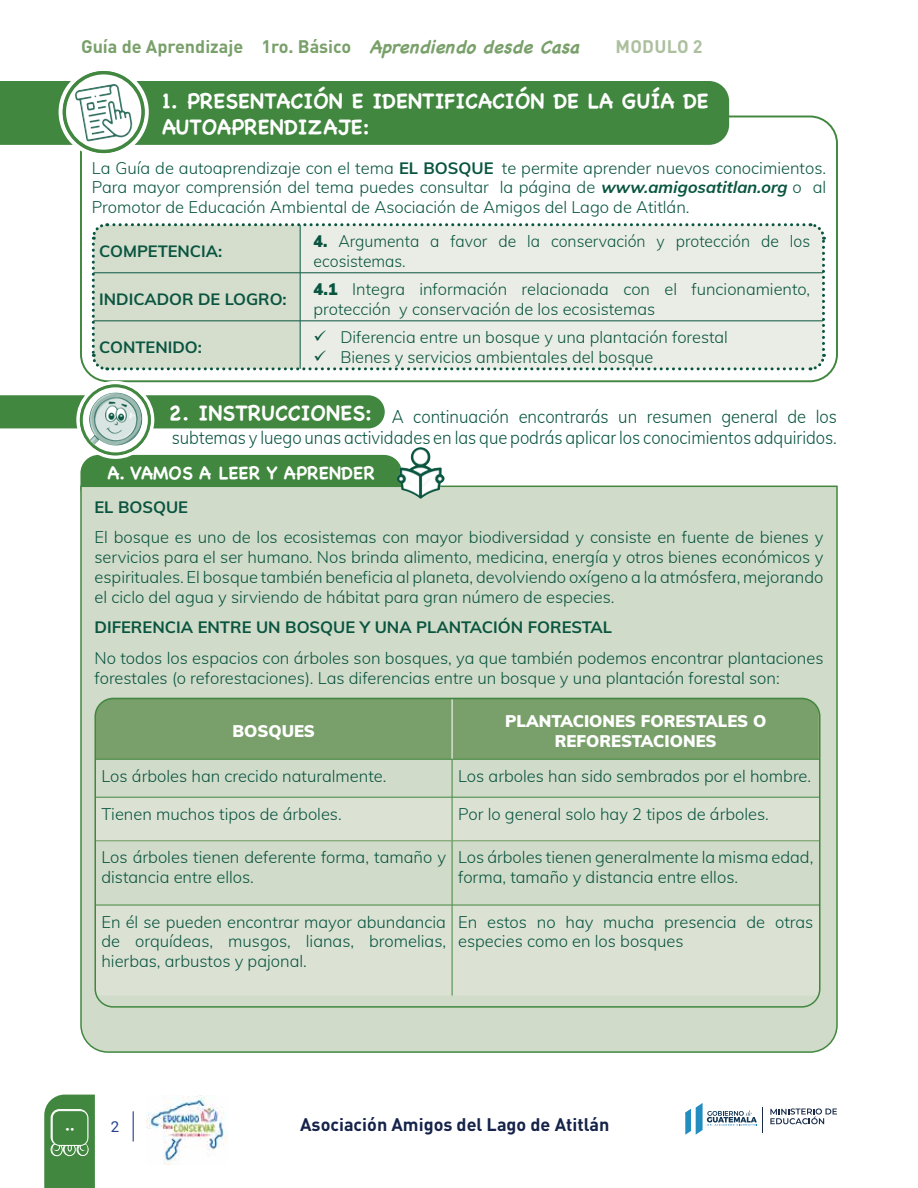
<style>
.page{position:relative;width:918px;height:1188px;background:#fff}
.page>*{position:absolute;margin:0;border:0;box-sizing:border-box;transform-origin:0 0}
.t1{font:700 21px/25.2px "Chalkboard";color:#fff}
.t2{font:300 18px/21.6px "Muli";color:#095540;scale:.92 1}
.t3{font:700 18px "DIN Pro";color:#79a06a}
.t4{font:700 18px "DIN Pro";color:#152249}
.t5{font:700 18px "Chalkboard";color:#fff}
.t6{font:700 18px "DIN Pro";letter-spacing:.02em;color:#acc09f}
.t7{font:18px "Ajilab'al Cholsamaj";color:#fff}
.t8{font:300 16.5px/19.8px "Muli";color:#095540}
.t9{font:700 16.5px "Muli";color:#095540}
.t10{font:900 16.5px/19.8px "Muli";color:#fff;text-align:center}
.t11{font:300 16.35px/19.6px "Muli";color:#095540}
.t12{font:300 16.35px/19.6px "Muli";color:#095540;scale:.96 1}
.t13{font:700 16.35px "Muli";color:#095540}
.t14{font:15px "Roboto";color:#25408f}
.s1{font-family:"Chalkboard";font-style:italic}
.s2{font-weight:700}
.s3{font-weight:700;font-style:italic}
.s4{font-weight:900}
</style>
<div class="page">
<svg style="left:44px;top:1095px;width:51px;height:93px;background:#529251"></svg>
<div style="left:52px;top:1111px;width:36px;height:34px;background:#41873f;border-radius:7px"></div>
<div style="left:52px;top:1110px;width:36px;height:36px;border:1px solid #fff;border-radius:7px"></div>
<hr style="left:133px;top:1111px;width:1px;height:30px;background:#25408f">
<img style="left:146px;top:1096px;width:82px;height:68px">
<svg style="left:770px;top:1108px;width:67px;height:16px"></svg>
<svg style="left:685px;top:1103px;width:78px;height:32px"></svg>
<div style="left:0;top:81px;width:729px;height:64px;background:#41873f"></div>
<div style="left:80px;top:116px;width:758px;height:266px;border:2px solid #41873f;border-radius:27px"></div>
<div style="left:0;top:395px;width:385px;height:33px;background:#41873f"></div>
<div style="left:80px;top:455px;width:317px;height:30px;background:#41873f"></div>
<div style="left:80px;top:485px;width:758px;height:568px;background:#d1dbc9"></div>
<div style="left:96px;top:699px;width:723px;height:60px;background:#79a06a"></div>
<svg style="left:97px;top:798px;width:721px;height:198px;background:#d6dfcf"></svg>
<hr style="left:452px;top:699px;width:1px;height:60px;background:#fff">
<hr style="left:452px;top:759px;width:1px;height:38px;background:#41873f">
<hr style="left:95px;top:797px;width:357px;height:1px;background:#41873f">
<hr style="left:452px;top:797px;width:367px;height:1px;background:#41873f">
<hr style="left:452px;top:797px;width:1px;height:44px;background:#41873f">
<hr style="left:452px;top:841px;width:1px;height:64px;background:#41873f">
<hr style="left:95px;top:905px;width:357px;height:1px;background:#41873f">
<hr style="left:452px;top:905px;width:367px;height:1px;background:#41873f">
<hr style="left:452px;top:905px;width:1px;height:91px;background:#41873f">
<hr style="left:95px;top:841px;width:357px;height:1px;background:#689759">
<hr style="left:452px;top:841px;width:367px;height:1px;background:#689759">
<hr style="left:95px;top:698px;width:357px;height:1px;background:#41873f">
<hr style="left:95px;top:699px;width:1px;height:60px;background:#41873f">
<hr style="left:452px;top:698px;width:368px;height:1px;background:#41873f">
<hr style="left:95px;top:759px;width:357px;height:1px;background:#41873f">
<hr style="left:452px;top:759px;width:368px;height:1px;background:#41873f">
<hr style="left:819px;top:699px;width:1px;height:60px;background:#fff">
<div style="left:94px;top:698px;width:727px;height:310px;border:2px solid #41873f;border-radius:18px"></div>
<svg style="left:78px;top:383px;width:75px;height:74px"></svg>
<div style="left:76px;top:381px;width:78px;height:78px;border:3px solid #fff;border-radius:50%"></div>
<svg style="left:81px;top:386px;width:68px;height:68px"></svg>
<div style="left:80px;top:385px;width:71px;height:70px;border:3px solid #41873f;border-radius:50%"></div>
<img style="left:92px;top:393px;width:22px;height:14px">
<img style="left:397px;top:447px;width:43px;height:52px">
<svg style="left:61px;top:69px;width:86px;height:86px"></svg>
<div style="left:59px;top:67px;width:90px;height:90px;border:4px solid #fff;border-radius:50%"></div>
<svg style="left:64px;top:73px;width:79px;height:78px"></svg>
<div style="left:63px;top:71px;width:81px;height:82px;border:3px solid #41873f;border-radius:50%"></div>
<img style="left:75px;top:84px;width:50px;height:58px">
<svg style="left:91px;top:223px;width:735px;height:148px;background:#dde4da"></svg>
<p class="t3" style="left:81px;top:32px;width:508px">Guía de Aprendizaje 1ro. Básico <span class="s1">AprendiendodesdeCasa</span></p>
<p class="t6" style="left:615px;top:32px;width:89px">MODULO 2</p>
<p class="t1" style="left:162px;top:88px;width:548px">1. PRESENTACIÓN E IDENTIFICACIÓN DE LA GUÍA DE<br>AUTOAPRENDIZAJE:</p>
<p class="t8" style="left:92px;top:157px;width:736px;text-align:justify">La Guía de autoaprendizaje con el tema <span class="s2">EL BOSQUE</span> te permite aprender nuevos conocimientos.<br>Para mayor comprensión del tema puedes consultar la página de <span class="s3">www.amigosatitlan.org</span> o al Promotor de Educación Ambiental de Asociación de Amigos del Lago de Atitlán.</p>
<p class="t13" style="left:99px;top:239px;width:124px">COMPETENCIA:</p>
<p class="t12" style="left:314px;top:231px;width:519px"><span class="s4">4.</span> Argumenta a favor de la conservación y protección de los ecosistemas.</p>
<p class="t13" style="left:99px;top:287px;width:189px">INDICADOR DE LOGRO:</p>
<p class="t11" style="left:314px;top:279px;width:498px"><span class="s4">4.1</span> Integra información relacionada con el funcionamiento, protección y conservación de los ecosistemas</p>
<p class="t13" style="left:99px;top:335px;width:104px">CONTENIDO:</p>
<p class="t11" style="left:340px;top:327px;width:389px">Diferencia entre un bosque y una plantación forestal<br>Bienes y servicios ambientales del bosque</p>
<p class="t2" style="left:169px;top:404px;width:728px"><sup>2.</sup> <sup>INSTRUCCIONES:</sup> A continuación encontrarás un resumen general de los subtemas y luego unas actividades en las que podrás aplicar los conocimientos adquiridos.</p>
<p class="t5" style="left:107px;top:463px;width:269px">A. VAMOS A LEER Y APRENDER</p>
<p class="t9" style="left:94px;top:495px;width:95px">EL BOSQUE</p>
<p class="t8" style="left:94px;top:527px;width:731px;text-align:justify">El bosque es uno de los ecosistemas con mayor biodiversidad y consiste en fuente de bienes y servicios para el ser humano. Nos brinda alimento, medicina, energía y otros bienes económicos y espirituales. El bosque también beneficia al planeta, devolviendo oxígeno a la atmósfera, mejorando el ciclo del agua y sirviendo de hábitat para gran número de especies.</p>
<p class="t9" style="left:94px;top:615px;width:519px">DIFERENCIA ENTRE UN BOSQUE Y UNA PLANTACIÓN FORESTAL</p>
<p class="t8" style="left:94px;top:647px;width:731px">No todos los espacios con árboles son bosques, ya que también podemos encontrar plantaciones forestales (o reforestaciones). Las diferencias entre un bosque y una plantación forestal son:</p>
<p class="t10" style="left:232px;top:721px;width:84px">BOSQUES</p>
<p class="t10" style="left:505px;top:711px;width:263px">PLANTACIONES FORESTALES O<br>REFORESTACIONES</p>
<p class="t8" style="left:101px;top:765px;width:287px">Los árboles han crecido naturalmente.</p>
<p class="t8" style="left:458px;top:765px;width:355px">Los arboles han sido sembrados por el hombre.</p>
<p class="t8" style="left:101px;top:803px;width:242px">Tienen muchos tipos de árboles.</p>
<p class="t8" style="left:458px;top:803px;width:312px">Por lo general solo hay 2 tipos de árboles.</p>
<p class="t8" style="left:101px;top:847px;width:346px">Los árboles tienen deferente forma, tamaño y distancia entre ellos.</p>
<p class="t8" style="left:458px;top:847px;width:357px">Los árboles tienen generalmente la misma edad, forma, tamaño y distancia entre ellos.</p>
<p class="t8" style="left:101px;top:911px;width:346px;text-align:justify">En él se pueden encontrar mayor abundancia de orquídeas, musgos, lianas, bromelias, hierbas, arbustos y pajonal.</p>
<p class="t8" style="left:458px;top:911px;width:357px">En estos no hay mucha presencia de otras especies como en los bosques</p>
<p class="t7" style="left:80px;top:1127px;width:6px;rotate:90deg">w</p>
<p class="t14" style="left:111px;top:1116px;width:10px">2</p>
<p class="t4" style="left:300px;top:1109px;width:311px">Asociación Amigos del Lago de Atitlán</p>
</div>
